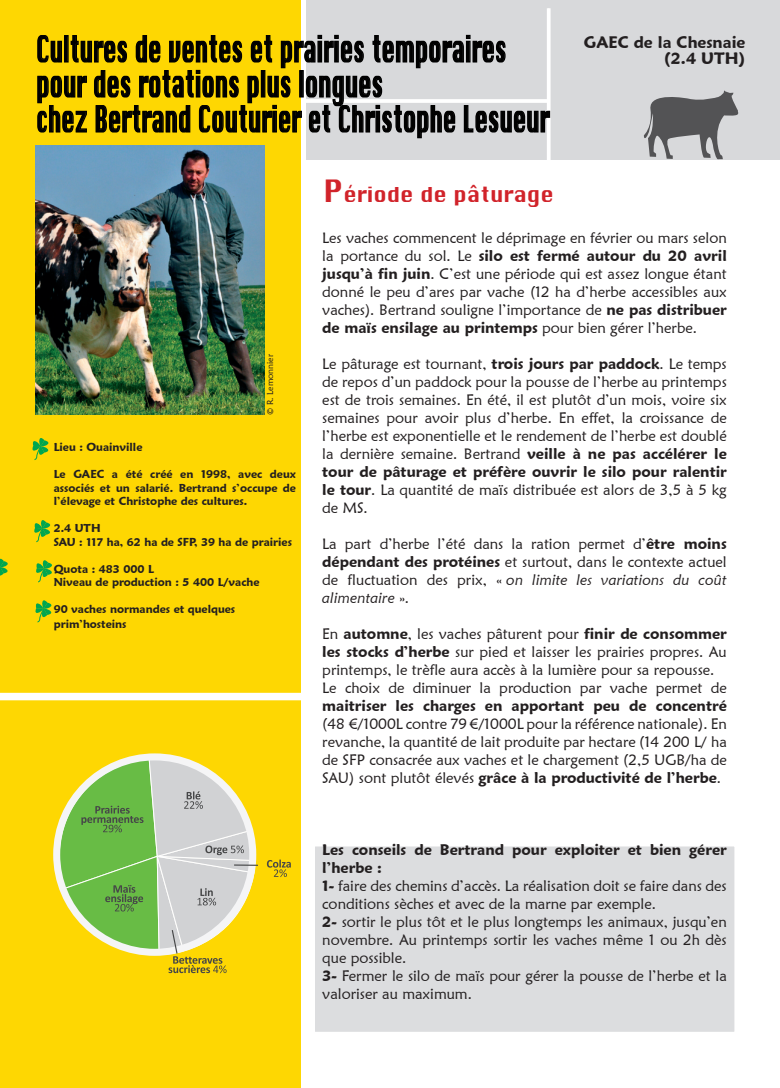
<style>
.page{position:relative;width:780px;height:1088px;background:#fff}
.page>*{position:absolute;margin:0;border:0;box-sizing:border-box;transform-origin:0 0}
.t1{font:35px/35px "Chicago";color:#000;scale:.57 1}
.t2{font:20px "Chicago";color:#d1232a}
.t3{font:600 16.25px/16.2px "Maiandra GD";color:#231f20;text-align:right}
.t4{font:15px/18px "Maiandra GD";color:#231f20;text-align:justify}
.t5{font:600 15px "Maiandra GD";color:#231f20}
.t6{font:600 11.25px/13.5px "Maiandra GD";color:#231f20}
.t7{font:8.75px "Maiandra GD";color:#231f20}
.s1{font-size:30px}
.s2{font-weight:600}
.s3{font-style:italic}
</style>
<div class="page">
<div style="left:314px;top:846px;width:421px;height:186px;background:#dcdddf"></div>
<div style="left:314px;top:845px;width:421px;height:188px;border:1px solid #fff"></div>
<div style="left:306px;top:0;width:474px;height:159px;background:#d8d9db"></div>
<div style="left:0;top:0;width:301px;height:1088px;background:#fed702"></div>
<svg style="left:643px;top:90px;width:96px;height:70px"></svg>
<hr style="left:547px;top:8px;width:3px;height:160px;background:#fff">
<svg style="left:0;top:558px;width:8px;height:18px"></svg>
<svg style="left:32px;top:438px;width:17px;height:22px"></svg>
<svg style="left:34px;top:520px;width:17px;height:23px"></svg>
<svg style="left:35px;top:600px;width:17px;height:23px"></svg>
<svg style="left:36px;top:560px;width:16px;height:23px"></svg>
<img style="left:35px;top:145px;width:229px;height:270px">
<svg style="left:37px;top:34px;width:513px;height:121px"></svg>
<div style="left:0;top:693px;width:303px;height:7px;background:#fff"></div>
<svg style="left:267px;top:859px;width:24px;height:18px"></svg>
<svg style="left:53px;top:755px;width:205px;height:218px"></svg>
<h1 class="t1" style="left:36px;top:31px;width:901px">Cultures de ventes et prairies temporaires pour des rotations plus longues<br>chez Bertrand Couturier et Christophe Lesueur</h1>
<h2 class="t2" style="left:323px;top:182px;width:232px"><span class="s1">P</span>ériode de pâturage</h2>
<p class="t3" style="left:584px;top:34px;width:163px">GAEC de la Chesnaie (2.4 UTH)</p>
<p class="t7" style="left:265px;top:415px;width:62px;rotate:-90deg">© R. Lemonnier</p>
<p class="t6" style="left:54px;top:440px;width:90px">Lieu : Ouainville</p>
<p class="t6" style="left:54px;top:467px;width:244px;text-align:justify">Le GAEC a été créé en 1998, avec deux associés et un salarié. Bertrand s’occupe de l’élevage et Christophe des cultures.</p>
<p class="t6" style="left:54px;top:521px;width:240px">2.4 UTH<br>SAU : 117 ha, 62 ha de SFP, 39 ha de prairies</p>
<p class="t6" style="left:54px;top:562px;width:207px">Quota : 483 000 L<br>Niveau de production : 5 400 L/vache</p>
<p class="t6" style="left:54px;top:602px;width:183px;line-height:15px">90 vaches normandes et quelques prim’hosteins</p>
<p class="t4" style="left:322px;top:228px;width:406px">Les vaches commencent le déprimage en février ou mars selon la portance du sol. Le <span class="s2">silo est fermé autour du 20 avril jusqu’à fin juin</span>. C’est une période qui est assez longue étant donné le peu d’ares par vache (12 ha d’herbe accessibles aux vaches). Bertrand souligne l’importance de <span class="s2">ne pas distribuer de maïs ensilage au printemps</span> pour bien gérer l’herbe.</p>
<p class="t4" style="left:322px;top:354px;width:406px">Le pâturage est tournant, <span class="s2">trois jours par paddock</span>. Le temps de repos d’un paddock pour la pousse de l’herbe au printemps est de trois semaines. En été, il est plutôt d’un mois, voire six semaines pour avoir plus d’herbe. En effet, la croissance de l’herbe est exponentielle et le rendement de l’herbe est doublé la dernière semaine. Bertrand <span class="s2">veille à ne pas accélérer le tour de pâturage et préfère ouvrir le silo pour ralentir le tour</span>. La quantité de maïs distribuée est alors de 3,5 à 5 kg de MS.</p>
<p class="t4" style="left:322px;top:534px;width:406px">La part d’herbe l’été dans la ration permet d’<span class="s2">être moins dépendant des protéines</span> et surtout, dans le contexte actuel de fluctuation des prix, « <span class="s3">on limite les variations du coût alimentaire</span> ».</p>
<p class="t4" style="left:322px;top:624px;width:406px;text-align:left">En <span class="s2">automne</span>, les vaches pâturent pour <span class="s2">finir de consommer les stocks d’herbe</span> sur pied et laisser les prairies propres. Au printemps, le trèfle aura accès à la lumière pour sa repousse.<br>Le choix de diminuer la production par vache permet de</p>
<p class="t5" style="left:322px;top:696px;width:406px">maitriser les charges en apportant peu de concentré</p>
<p class="t4" style="left:322px;top:714px;width:406px">(48 €/1000L contre 79 €/1000L pour la référence nationale). En revanche, la quantité de lait produite par hectare (14 200 L/ ha de SFP consacrée aux vaches et le chargement (2,5 UGB/ha de SAU) sont plutôt élevés <span class="s2">grâce à la productivité de l’herbe</span>.</p>
<p class="t4" style="left:322px;top:840px;width:406px;text-align:left"><span class="s2">Les conseils de Bertrand pour exploiter et bien gérer l’herbe :<br>1-</span> faire des chemins d’accès. La réalisation doit se faire dans des conditions sèches et avec de la marne par exemple.<br><span class="s2">2-</span> sortir le plus tôt et le plus longtemps les animaux, jusqu’en novembre. Au printemps sortir les vaches même 1 ou 2h dès que possible.<br><span class="s2">3-</span> Fermer le silo de maïs pour gérer la pousse de l’herbe et la valoriser au maximum.</p>
</div>
